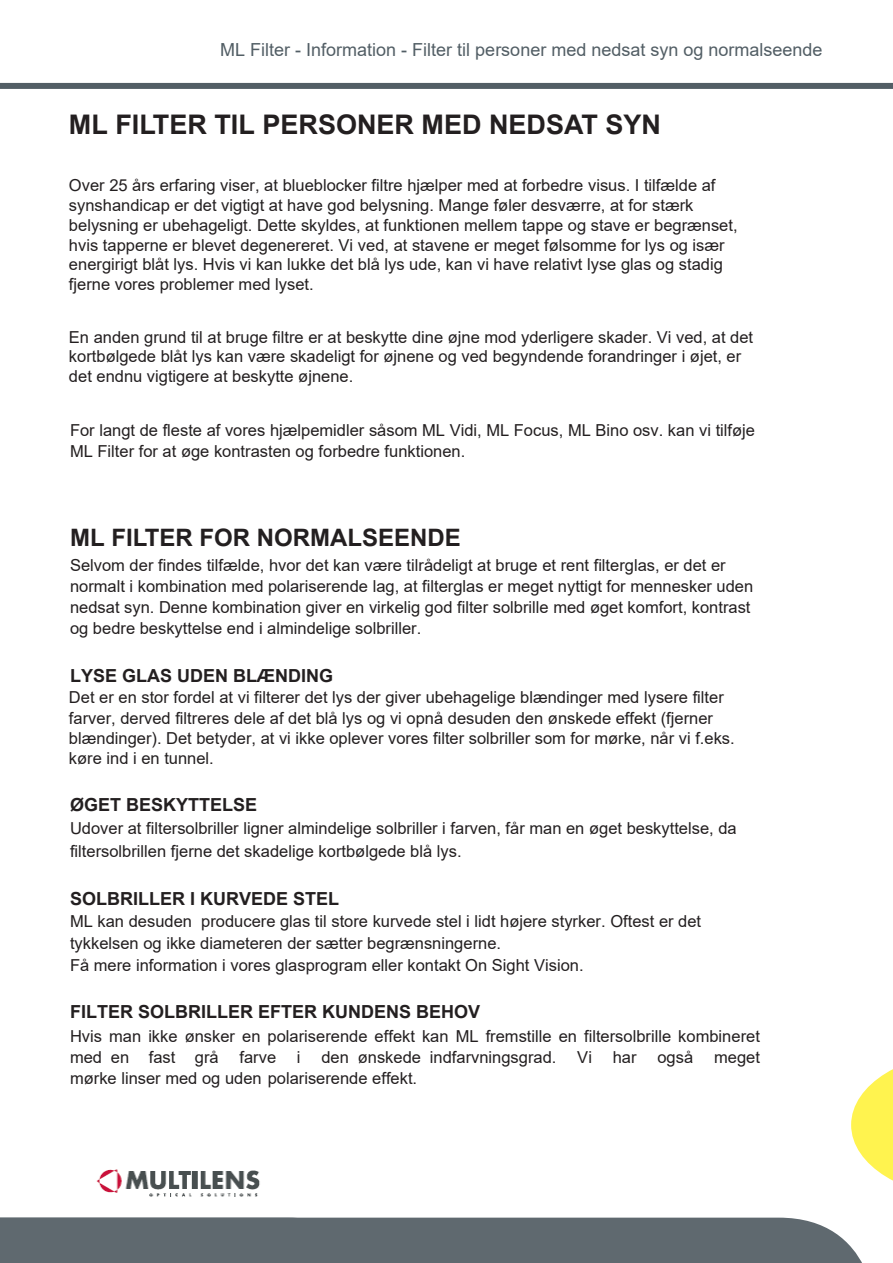
<style>
.page{position:relative;width:893px;height:1263px;background:#fff}
.page>*{position:absolute;margin:0;border:0;box-sizing:border-box;transform-origin:0 0}
.t1{font:700 27px "Arial";color:#231f20}
.t2{font:700 24px "Arial";color:#231f20}
.t3{font:700 18px "Arial";color:#231f20}
.t4{font:18px "Arial";color:#525e65}
.t5{font:16.5px/19.8px "Arial";color:#231f20}
</style>
<div class="page">
<div style="left:0;top:1217px;width:862px;height:46px;background:#5f696f"></div>
<div style="left:0;top:83px;width:893px;height:6px;background:#525e65"></div>
<svg style="left:851px;top:1069px;width:42px;height:112px"></svg>
<img style="left:96px;top:1169px;width:164px;height:28px">
<p class="t4" style="left:220px;top:38px;width:604px">ML Filter - Information - Filter til personer med nedsat syn og normalseende</p>
<p class="t1" style="left:69px;top:106px;width:594px">ML FILTER TIL PERSONER MED NEDSAT SYN</p>
<p class="t5" style="left:69px;top:175px;width:670px">Over 25 års erfaring viser, at blueblocker filtre hjælper med at forbedre visus. I tilfælde af synshandicap er det vigtigt at have god belysning. Mange føler desværre, at for stærk belysning er ubehageligt. Dette skyldes, at funktionen mellem tappe og stave er begrænset, hvis tapperne er blevet degenereret. Vi ved, at stavene er meget følsomme for lys og især energirigt blåt lys. Hvis vi kan lukke det blå lys ude, kan vi have relativt lyse glas og stadig fjerne vores problemer med lyset.</p>
<p class="t5" style="left:69px;top:327px;width:686px">En anden grund til at bruge filtre er at beskytte dine øjne mod yderligere skader. Vi ved, at det kortbølgede blåt lys kan være skadeligt for øjnene og ved begyndende forandringer i øjet, er det endnu vigtigere at beskytte øjnene.</p>
<p class="t5" style="left:70px;top:419px;width:686px;line-height:21px">For langt de fleste af vores hjælpemidler såsom ML Vidi, ML Focus, ML Bino osv. kan vi tilføje<br>ML Filter for at øge kontrasten og forbedre funktionen.</p>
<p class="t2" style="left:70px;top:520px;width:392px">ML FILTER FOR NORMALSEENDE</p>
<p class="t5" style="left:70px;top:554px;width:685px;line-height:21px">Selvom der findes tilfælde, hvor det kan være tilrådeligt at bruge et rent filterglas, er det er normalt i kombination med polariserende lag, at filterglas er meget nyttigt for mennesker uden nedsat syn. Denne kombination giver en virkelig god filter solbrille med øget komfort, kontrast og bedre beskyttelse end i almindelige solbriller.</p>
<p class="t3" style="left:70px;top:663px;width:265px">LYSE GLAS UDEN BLÆNDING</p>
<p class="t5" style="left:69px;top:687px;width:667px;line-height:20.4px">Det er en stor fordel at vi filterer det lys der giver ubehagelige blændinger med lysere filter farver, derved filtreres dele af det blå lys og vi opnå desuden den ønskede effekt (fjerner blændinger). Det betyder, at vi ikke oplever vores filter solbriller som for mørke, når vi f.eks. køre ind i en tunnel.</p>
<p class="t3" style="left:70px;top:792px;width:189px">ØGET BESKYTTELSE</p>
<p class="t5" style="left:70px;top:817px;width:668px;line-height:22.6px">Udover at filtersolbriller ligner almindelige solbriller i farven, får man en øget beskyttelse, da filtersolbrillen fjerne det skadelige kortbølgede blå lys.</p>
<p class="t3" style="left:70px;top:886px;width:271px">SOLBRILLER I KURVEDE STEL</p>
<p class="t5" style="left:70px;top:910px;width:633px;line-height:21.6px">ML kan desuden producere glas til store kurvede stel i lidt højere styrker. Oftest er det tykkelsen og ikke diameteren der sætter begrænsningerne.<br>Få mere information i vores glasprogram eller kontakt On Sight Vision.</p>
<p class="t3" style="left:70px;top:999px;width:412px">FILTER SOLBRILLER EFTER KUNDENS BEHOV</p>
<p class="t5" style="left:70px;top:1026px;width:691px;line-height:21px">Hvis man ikke ønsker en polariserende effekt kan ML fremstille en filtersolbrille kombineret med en fast grå</p>
<p class="t5" style="left:239px;top:1047px;width:38px">farve</p>
<p class="t5" style="left:297px;top:1047px;width:5px">i</p>
<p class="t5" style="left:321px;top:1047px;width:236px">den ønskede indfarvningsgrad.</p>
<p class="t5" style="left:577px;top:1047px;width:16px">Vi</p>
<p class="t5" style="left:613px;top:1047px;width:25px">har</p>
<p class="t5" style="left:657px;top:1047px;width:37px">også</p>
<p class="t5" style="left:714px;top:1047px;width:47px">meget</p>
<p class="t5" style="left:70px;top:1068px;width:349px">mørke linser med og uden polariserende effekt.</p>
</div>
